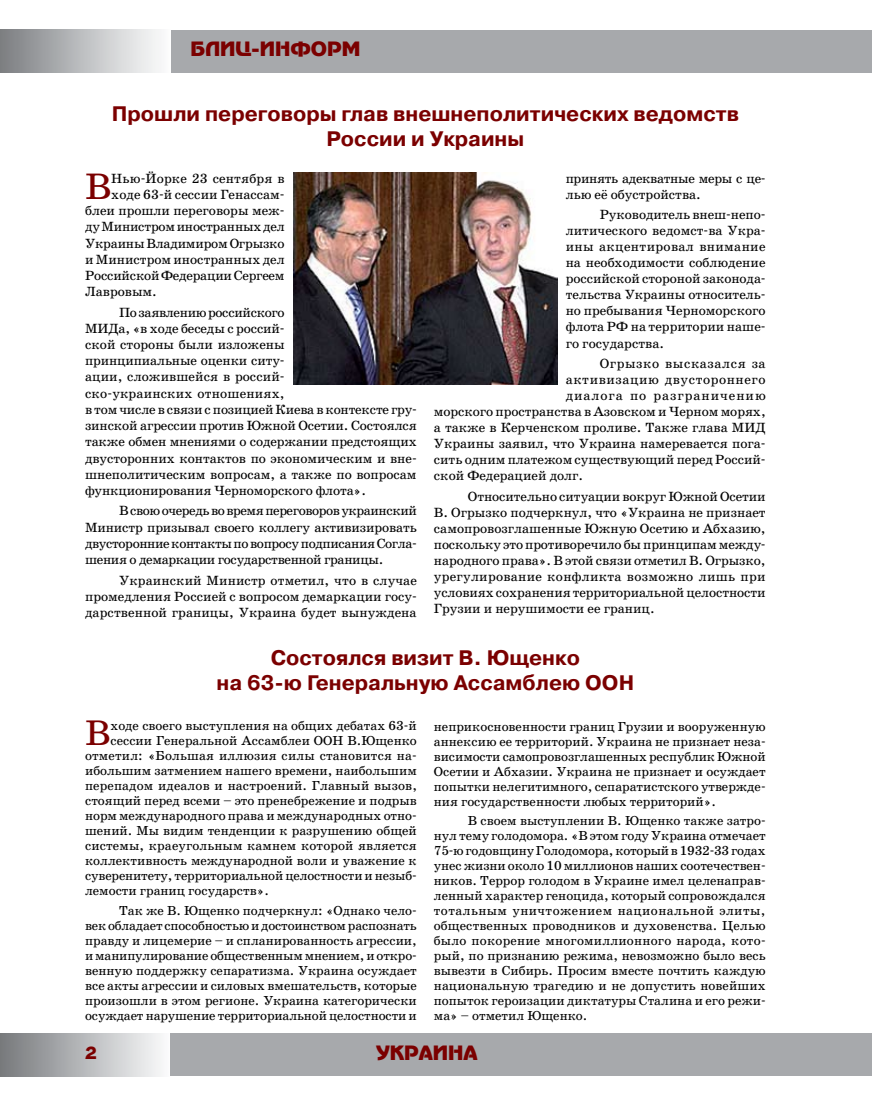
<style>
.page{position:relative;width:872px;height:1106px;background:#fff}
.page>*{position:absolute;margin:0;border:0;box-sizing:border-box;transform-origin:0 0}
.t1{font:37.35px "School Book C";color:#7b0000}
.t2{font:36px "School Book C";color:#7b0000}
.t3{font:700 21px/25.2px "Pragmatica C";color:#7b0000;text-align:center}
.t4{font:19.5px "Adver Gothic";color:#7b0000}
.t5{font:13.5px/16.2px "School Book C";letter-spacing:-.005em;color:#000;text-align:justify}
.t6{font:13.5px/16px "School Book C";letter-spacing:-.025em;color:#000}
.t7{font:13.5px "School Book C";letter-spacing:.045em;color:#000}
.t8{font:13.5px "School Book C";letter-spacing:.07em;color:#000}
.t9{font:13.2px/15px "School Book C";color:#000;text-align:justify}
</style>
<div class="page">
<div style="left:168px;top:1033px;width:704px;height:43px;background:#a7a9ac"></div>
<div style="left:170px;top:30px;width:702px;height:42px;background:#a7a9ac"></div>
<div style="left:0;top:1033px;width:170px;height:43px;background:linear-gradient(to right,#76797c,#fbfcfd)"></div>
<div style="left:0;top:30px;width:170px;height:43px;background:linear-gradient(to right,#7c7f82,#fff)"></div>
<img style="left:293px;top:173px;width:264px;height:211px">
<h3 class="t4" style="left:190px;top:39px;width:171px">блиц-информ</h3>
<h3 class="t3" style="left:112px;top:101px;width:628px">Прошли переговоры глав внешнеполитических ведомств<br>России и Украины</h3>
<h1 class="t1" style="left:85px;top:166px;width:28px">В</h1>
<p class="t5" style="left:111px;top:170px;width:175px">Нью-Йорке 23 сентября в</p>
<p class="t6" style="left:565px;top:170px;width:201px">принять адекватные меры с це&shy;лью её обустройства.</p>
<p class="t5" style="left:565px;top:207px;width:201px;text-indent:34px">Руководитель внеш-непо&shy;литического ведомст-ва Укра&shy;ины акцентировал внимание на необходимости соблюдение российской стороной законода&shy;тельства Украины относитель&shy;но пребывания Черноморского флота РФ на территории наше&shy;го государства.</p>
<p class="t7" style="left:600px;top:356px;width:167px">Огрызко высказался за</p>
<p class="t7" style="left:565px;top:372px;width:201px">активизацию двустороннего</p>
<p class="t8" style="left:565px;top:388px;width:201px">диалога по разграничению</p>
<p class="t5" style="left:434px;top:403px;width:333px">морского пространства в Азовском и Черном морях,</p>
<p class="t5" style="left:434px;top:419px;width:333px">а также в Керченском проливе. Также глава МИД</p>
<p class="t5" style="left:434px;top:435px;width:333px">Украины заявил, что Украина намеревается пога-</p>
<p class="t5" style="left:434px;top:452px;width:333px">сить одним платежом существующий перед Россий-</p>
<p class="t5" style="left:434px;top:468px;width:151px">ской Федерацией долг.</p>
<p class="t5" style="left:434px;top:488px;width:333px;text-indent:34px">Относительно ситуации вокруг Южной Осетии В. Огрызко подчеркнул, что «Украина не признает самопровозглашенные Южную Осетию и Абхазию, поскольку это противоречило бы принципам между&shy;народного права». В этой связи отметил В. Огрызко, урегулирование конфликта возможно лишь при условиях сохранения территориальной целостности Грузии и нерушимости ее границ.</p>
<p class="t5" style="left:111px;top:186px;width:175px">ходе 63-й сессии Генассам-</p>
<p class="t5" style="left:85px;top:203px;width:201px">блеи прошли переговоры меж-</p>
<p class="t5" style="left:85px;top:219px;width:201px">ду Министром иностранных дел</p>
<p class="t5" style="left:85px;top:235px;width:201px">Украины Владимиром Огрызко</p>
<p class="t5" style="left:85px;top:251px;width:201px">и Министром иностранных дел</p>
<p class="t5" style="left:85px;top:267px;width:201px">Российской Федерации Сергеем</p>
<p class="t5" style="left:85px;top:284px;width:73px">Лавровым.</p>
<p class="t5" style="left:85px;top:304px;width:333px;text-align:left;text-indent:34px">По заявлению российского<br>МИДа, «в ходе беседы с россий-<br>ской стороны были изложены<br>принципиальные оценки ситу-<br>ации, сложившейся в россий-<br>ско-украинских отношениях,<br>в том числе в связи с позицией Киева в контексте гру&shy;зинской агрессии против Южной Осетии. Состоялся также обмен мнениями о содержании предстоящих двусторонних контактов по экономическим и вне&shy;шнеполитическим вопросам, а также по вопросам функционирования Черноморского флота».</p>
<p class="t5" style="left:85px;top:503px;width:333px;text-indent:34px">В свою очередь во время переговоров украинский Министр призывал своего коллегу активизировать двусторонние контакты по вопросу подписания Согла&shy;шения о демаркации государственной границы.</p>
<p class="t5" style="left:85px;top:572px;width:333px;text-indent:34px">Украинский Министр отметил, что в случае промедления Россией с вопросом демаркации госу&shy;дарственной границы, Украина будет вынуждена</p>
<h3 class="t3" style="left:216px;top:645px;width:386px;text-align:left;text-indent:54px">Состоялся визит В. Ющенко на 63-ю Генеральную Ассамблею ООН</h3>
<h2 class="t2" style="left:85px;top:713px;width:27px">В</h2>
<p class="t9" style="left:110px;top:718px;width:308px">ходе своего выступления на общих дебатах 63-й</p>
<p class="t9" style="left:434px;top:719px;width:333px">неприкосновенности границ Грузии и вооруженную аннексию ее территорий. Украина не признает неза&shy;висимости самопровозглашенных республик Южной Осетии и Абхазии. Украина не признает и осуждает попытки нелегитимного, сепаратистского утвержде&shy;ния государственности любых территорий».</p>
<p class="t9" style="left:434px;top:813px;width:333px;text-indent:34px">В своем выступлении В. Ющенко также затро&shy;нул тему голодомора. «В этом году Украина отмечает 75-ю годовщину Голодомора, который в 1932-33 годах унес жизни около 10 миллионов наших соотечествен&shy;ников. Террор голодом в Украине имел целенаправ&shy;ленный характер геноцида, который сопровождался тотальным уничтожением национальной элиты, общественных проводников и духовенства. Целью было покорение многомиллионного народа, кото&shy;рый, по признанию режима, невозможно было весь вывезти в Сибирь. Просим вместе почтить каждую национальную трагедию и не допустить новейших попыток героизации диктатуры Сталина и его режи&shy;ма» – отметил Ющенко.</p>
<p class="t9" style="left:110px;top:733px;width:308px">сессии Генеральной Ассамблеи ООН В.Ющенко</p>
<p class="t9" style="left:85px;top:748px;width:333px">отметил: «Большая иллюзия силы становится на-</p>
<p class="t9" style="left:85px;top:763px;width:333px">ибольшим затмением нашего времени, наибольшим</p>
<p class="t9" style="left:85px;top:778px;width:333px">перепадом идеалов и настроений. Главный вызов,</p>
<p class="t9" style="left:85px;top:793px;width:333px">стоящий перед всеми – это пренебрежение и подрыв</p>
<p class="t9" style="left:85px;top:808px;width:333px">норм международного права и международных отно-</p>
<p class="t9" style="left:85px;top:823px;width:333px">шений. Мы видим тенденции к разрушению общей</p>
<p class="t9" style="left:85px;top:838px;width:333px">системы, краеугольным камнем которой является</p>
<p class="t9" style="left:85px;top:853px;width:333px">коллективность международной воли и уважение к</p>
<p class="t9" style="left:85px;top:868px;width:333px">суверенитету, территориальной целостности и незыб-</p>
<p class="t9" style="left:85px;top:883px;width:185px">лемости границ государств».</p>
<p class="t9" style="left:85px;top:902px;width:333px;text-indent:34px">Так же В. Ющенко подчеркнул: «Однако чело&shy;век обладает способностью и достоинством распознать правду и лицемерие – и спланированность агрессии, и манипулирование общественным мнением, и откро&shy;венную поддержку сепаратизма. Украина осуждает все акты агрессии и силовых вмешательств, которые произошли в этом регионе. Украина категорически осуждает нарушение территориальной целостности и</p>
<h3 class="t4" style="left:376px;top:1042px;width:103px">Украина</h3>
</div>
